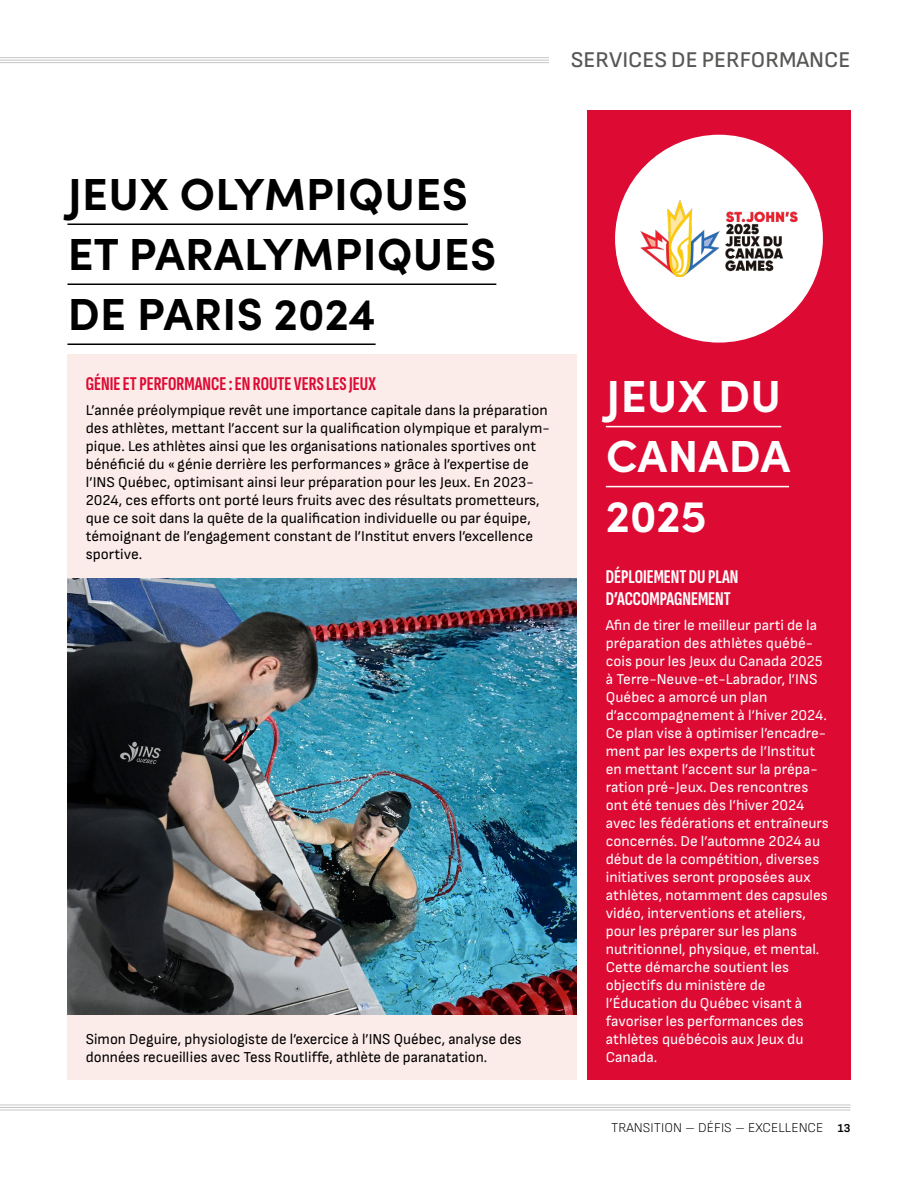
<style>
.page{position:relative;width:918px;height:1188px;background:#fff}
.page>*{position:absolute;margin:0;border:0;box-sizing:border-box;transform-origin:0 0}
.t1{font:700 45px/60px "Sofia Pro";letter-spacing:.01em;color:#000}
.t2{font:700 45px/60px "Sofia Pro";letter-spacing:.01em;color:#fff}
.t3{font:500 22.5px "Sofia Sans";color:#575756}
.t4{font:extra-condensed 19.5px "Sofia Sans";color:#dd0a34}
.t5{font:extra-condensed 19.5px/21.8px "Sofia Sans";color:#fff}
.t6{font:15.15px/18.1px "Sofia Sans";color:#000}
.t7{font:15px/18px "Sofia Sans";color:#fff}
.t8{font:15px/18px "Sofia Sans";color:#000}
.t9{font:300 13.5px "Sofia Sans";color:#000}
.s1{font-weight:700;font-size:12px}
</style>
<div class="page">
<img style="left:67px;top:577px;width:510px;height:438px">
<div style="left:67px;top:354px;width:510px;height:223px;background:#fcece9"></div>
<hr style="left:67px;top:224px;width:401px;height:1px;background:#000">
<hr style="left:67px;top:284px;width:429px;height:1px;background:#000">
<hr style="left:67px;top:344px;width:309px;height:1px;background:#000">
<div style="left:587px;top:110px;width:263px;height:970px;background:#dd0a34"></div>
<hr style="left:606px;top:426px;width:175px;height:1px;background:#fff">
<hr style="left:606px;top:486px;width:183px;height:1px;background:#fff">
<div style="left:67px;top:1015px;width:510px;height:65px;background:#fcece9"></div>
<div style="left:612px;top:132px;width:214px;height:214px;background:#fff;border-radius:50%"></div>
<div style="left:609px;top:129px;width:220px;height:220px;border:6px solid #dd0a34;border-radius:50%"></div>
<img style="left:640px;top:201px;width:158px;height:76px">
<hr style="left:0;top:1104px;width:850px;height:1px;background:#c6c6c6">
<hr style="left:0;top:1107px;width:850px;height:1px;background:#c6c6c6">
<hr style="left:0;top:1109px;width:850px;height:1px;background:#c6c6c6">
<hr style="left:0;top:57px;width:549px;height:1px;background:#c6c6c6">
<hr style="left:0;top:60px;width:549px;height:1px;background:#c6c6c6">
<hr style="left:0;top:62px;width:549px;height:1px;background:#c6c6c6">
<h2 class="t3" style="left:571px;top:47px;width:281px">SERVICES DE PERFORMANCE</h2>
<h1 class="t1" style="left:68px;top:161px;width:430px">JEUX OLYMPIQUES<br>ET PARALYMPIQUES<br>DE PARIS 2024</h1>
<h3 class="t4" style="left:86px;top:373px;width:292px">GÉNIE ET PERFORMANCE: EN ROUTE VERS LES JEUX</h3>
<p class="t8" style="left:86px;top:401px;width:465px">L’année préolympique revêt une importance capitale dans la préparation des athlètes, mettant l’accent sur la qualification olympique et paralym&shy;pique. Les athlètes ainsi que les organisations nationales sportives ont bénéficié du «génie derrière les performances » grâce à l’expertise de l’INS Québec, optimisant ainsi leur préparation pour les Jeux. En 2023- 2024, ces efforts ont porté leurs fruits avec des résultats prometteurs, que ce soit dans la quête de la qualification individuelle ou par équipe, témoignant de l’engagement constant de l’Institut envers l’excellence sportive.</p>
<p class="t6" style="left:86px;top:1030px;width:437px">Simon Deguire, physiologiste de l’exercice à l’INS Québec, analyse des données recueillies avec Tess Routliffe, athlète de paranatation.</p>
<h1 class="t2" style="left:606px;top:363px;width:186px">JEUX DU<br>CANADA<br>2025</h1>
<h3 class="t5" style="left:606px;top:566px;width:134px">DÉPLOIEMENT DU PLAN<br>D’ACCOMPAGNEMENT</h3>
<p class="t7" style="left:606px;top:616px;width:224px">Afin de tirer le meilleur parti de la préparation des athlètes québé&shy;cois pour les Jeux du Canada 2025 à Terre-Neuve-et-Labrador, l’INS<br>Québec a amorcé un plan d’accompagnement à l’hiver 2024.<br>Ce plan vise à optimiser l’encadre&shy;ment par les experts de l’Institut en mettant l’accent sur la prépa&shy;ration pré-Jeux. Des rencontres ont été tenues dès l’hiver 2024 avec les fédérations et entraîneurs concernés. De l’automne 2024 au début de la compétition, diverses initiatives seront proposées aux athlètes, notamment des capsules vidéo, interventions et ateliers, pour les préparer sur les plans nutritionnel, physique, et mental.<br>Cette démarche soutient les objectifs du ministère de l’Éducation du Québec visant à favoriser les performances des athlètes québécois aux Jeux du<br>Canada.</p>
<p class="t9" style="left:611px;top:1120px;width:241px">TRANSITION – DÉFIS – EXCELLENCE <span class="s1">13</span></p>
</div>
